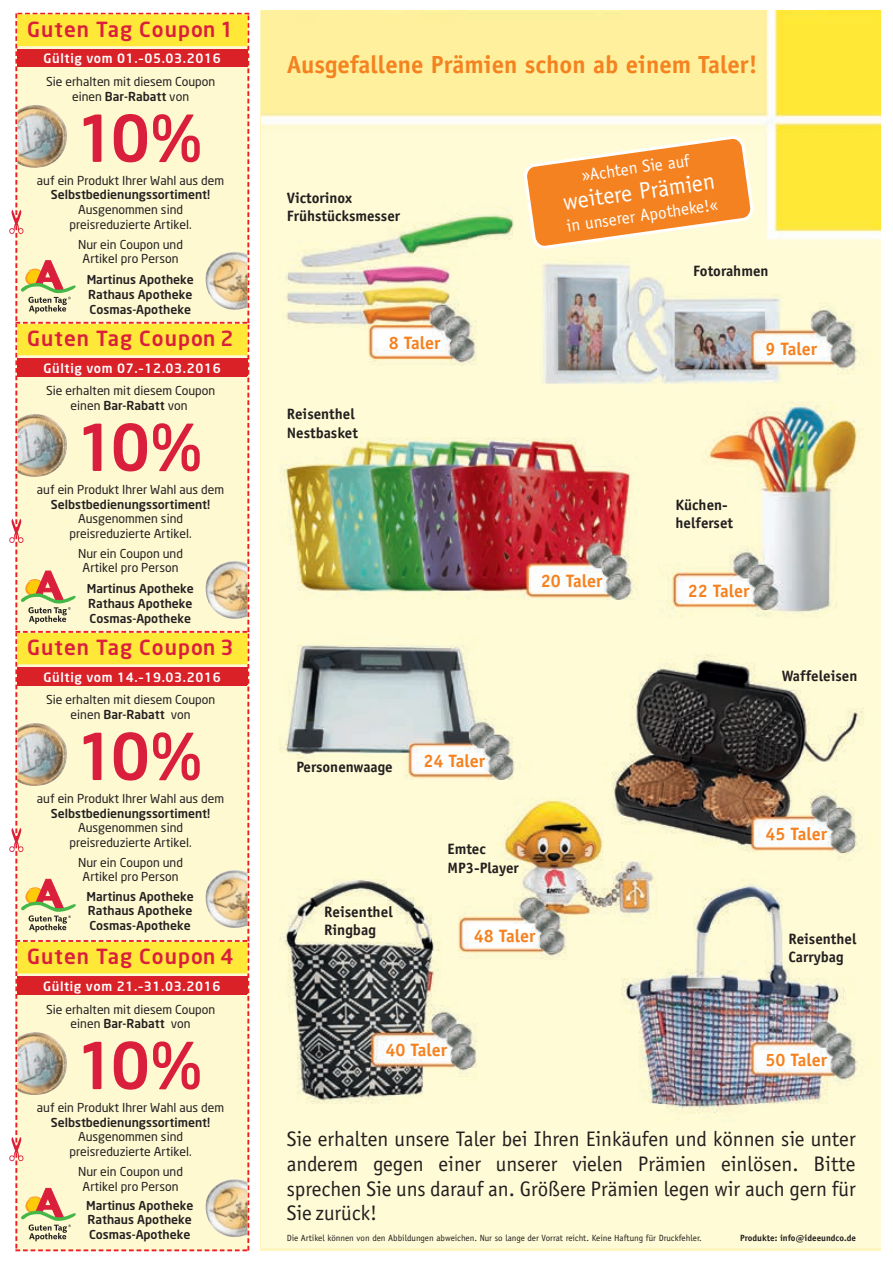
<style>
.page{position:relative;width:893px;height:1263px;background:#fff}
.page>*{position:absolute;margin:0;border:0;box-sizing:border-box;transform-origin:0 0}
.t1{font:500 63.75px "Neo Sans";letter-spacing:-.09em;color:#da1f3d}
.t2{font:700 24.9px "Officina Sans";color:#f58220}
.t3{font:23.7px "Officina Sans";color:#fff}
.t4{font:21.15px/24.8px "Officina Sans";color:#231f20;text-align:justify}
.t5{font:500 20.7px "Neo Sans";letter-spacing:.05em;color:#da1f3d}
.t6{font:700 18px "Officina Sans";color:#f58220}
.t7{font:17.25px "Officina Sans";color:#fff}
.t8{font:700 15.15px/18.6px "Officina Sans";color:#231f20}
.t9{font:700 15px/18.3px "Officina Sans";color:#231f20}
.t10{font:500 12.75px "Neo Sans";letter-spacing:.05em;color:#fff}
.t11{font:12.15px/14.7px "Neo Sans";color:#231f20;text-align:center}
.t12{font:500 12.15px/14.7px "Neo Sans";color:#231f20;text-align:justify}
.t13{font:9px "Officina Sans";color:#231f20}
.t14{font:700 9px "Officina Sans";color:#231f20}
.s1{font-weight:500}
</style>
<div class="page">
<img style="left:261px;top:11px;width:619px;height:1237px">
<svg style="left:519px;top:131px;width:239px;height:123px;background:#f9b46d"></svg>
<div style="left:15px;top:942px;width:234px;height:309px;background:#fef9d1"></div>
<svg style="left:21px;top:1188px;width:55px;height:53px;background:#ddc49c"></svg>
<img style="left:17px;top:1032px;width:52px;height:65px">
<img style="left:204px;top:1179px;width:43px;height:59px">
<svg style="left:9px;top:1137px;width:14px;height:24px"></svg>
<div style="left:17px;top:942px;width:230px;height:31px;background:#ffe837"></div>
<div style="left:17px;top:976px;width:230px;height:18px;background:#da1f3d"></div>
<div style="left:15px;top:633px;width:234px;height:309px;background:#fef9d1"></div>
<svg style="left:21px;top:879px;width:55px;height:53px;background:#ddc49c"></svg>
<img style="left:18px;top:722px;width:52px;height:65px">
<img style="left:17px;top:723px;width:52px;height:65px">
<img style="left:204px;top:870px;width:43px;height:59px">
<svg style="left:9px;top:828px;width:14px;height:24px"></svg>
<div style="left:17px;top:633px;width:230px;height:31px;background:#ffe837"></div>
<div style="left:17px;top:667px;width:230px;height:18px;background:#da1f3d"></div>
<div style="left:15px;top:324px;width:234px;height:309px;background:#fef9d1"></div>
<img style="left:18px;top:413px;width:52px;height:65px">
<img style="left:17px;top:414px;width:52px;height:64px">
<img style="left:204px;top:561px;width:43px;height:59px">
<svg style="left:9px;top:519px;width:14px;height:24px"></svg>
<div style="left:17px;top:323px;width:230px;height:32px;background:#ffe837"></div>
<div style="left:17px;top:358px;width:230px;height:18px;background:#da1f3d"></div>
<svg style="left:21px;top:571px;width:55px;height:53px;background:#ddc59c"></svg>
<div style="left:15px;top:13px;width:234px;height:311px;background:#fef9d1"></div>
<svg style="left:21px;top:261px;width:55px;height:53px;background:#ddc59c"></svg>
<img style="left:18px;top:104px;width:52px;height:65px">
<img style="left:17px;top:105px;width:52px;height:64px">
<img style="left:204px;top:252px;width:43px;height:59px">
<svg style="left:9px;top:210px;width:14px;height:24px"></svg>
<div style="left:17px;top:14px;width:230px;height:32px;background:#ffe837"></div>
<div style="left:17px;top:49px;width:230px;height:18px;background:#da2128"></div>
<div style="left:17px;top:359px;width:230px;height:17px;background:#da2128"></div>
<div style="left:17px;top:668px;width:230px;height:18px;background:#da2128"></div>
<div style="left:17px;top:977px;width:230px;height:17px;background:#da2128"></div>
<h3 class="t5" style="left:27px;top:16px;width:208px">Guten Tag Coupon 1</h3>
<p class="t10" style="left:44px;top:50px;width:179px">Gültig vom 01.–05.03.2016</p>
<p class="t11" style="left:46px;top:74px;width:171px">Sie erhalten mit diesem Coupon einen <span class="s1">Bar-Rabatt</span> von</p>
<h1 class="t1" style="left:76px;top:98px;width:128px">10%</h1>
<p class="t12" style="left:51px;top:187px;width:161px">Selbstbedienungssortiment!</p>
<p class="t11" style="left:69px;top:202px;width:124px">Ausgenommen sind preisreduzierte Artikel.</p>
<p class="t11" style="left:78px;top:237px;width:106px">Nur ein Coupon und<br>Artikel pro Person</p>
<p class="t12" style="left:87px;top:272px;width:109px">Martinus Apotheke Rathaus Apotheke Cosmas-Apotheke</p>
<p class="t11" style="left:37px;top:173px;width:189px">auf ein Produkt Ihrer Wahl aus dem</p>
<h3 class="t5" style="left:27px;top:325px;width:208px">Guten Tag Coupon 2</h3>
<p class="t10" style="left:44px;top:360px;width:179px">Gültig vom 07.–12.03.2016</p>
<p class="t11" style="left:46px;top:383px;width:171px">Sie erhalten mit diesem Coupon einen <span class="s1">Bar-Rabatt</span> von</p>
<h1 class="t1" style="left:76px;top:407px;width:128px">10%</h1>
<p class="t12" style="left:51px;top:496px;width:161px">Selbstbedienungssortiment!</p>
<p class="t11" style="left:69px;top:511px;width:124px">Ausgenommen sind preisreduzierte Artikel.</p>
<p class="t11" style="left:78px;top:546px;width:106px">Nur ein Coupon und<br>Artikel pro Person</p>
<p class="t12" style="left:87px;top:581px;width:109px">Martinus Apotheke Rathaus Apotheke Cosmas-Apotheke</p>
<p class="t11" style="left:37px;top:482px;width:189px">auf ein Produkt Ihrer Wahl aus dem</p>
<h3 class="t5" style="left:27px;top:635px;width:208px">Guten Tag Coupon 3</h3>
<p class="t10" style="left:44px;top:670px;width:179px">Gültig vom 14.–19.03.2016</p>
<p class="t11" style="left:46px;top:692px;width:171px">Sie erhalten mit diesem Coupon einen <span class="s1">Bar-Rabatt</span> von</p>
<h1 class="t1" style="left:76px;top:716px;width:128px">10%</h1>
<p class="t12" style="left:51px;top:805px;width:161px">Selbstbedienungssortiment!</p>
<p class="t11" style="left:69px;top:820px;width:124px">Ausgenommen sind preisreduzierte Artikel.</p>
<p class="t11" style="left:78px;top:855px;width:106px">Nur ein Coupon und<br>Artikel pro Person</p>
<p class="t12" style="left:87px;top:888px;width:109px">Martinus Apotheke Rathaus Apotheke Cosmas-Apotheke</p>
<p class="t11" style="left:37px;top:791px;width:189px">auf ein Produkt Ihrer Wahl aus dem</p>
<h3 class="t5" style="left:27px;top:944px;width:208px">Guten Tag Coupon 4</h3>
<p class="t10" style="left:43px;top:978px;width:179px">Gültig vom 21.–31.03.2016</p>
<p class="t11" style="left:46px;top:1001px;width:171px">Sie erhalten mit diesem Coupon einen <span class="s1">Bar-Rabatt</span> von</p>
<h1 class="t1" style="left:76px;top:1025px;width:128px">10%</h1>
<p class="t12" style="left:51px;top:1114px;width:161px">Selbstbedienungssortiment!</p>
<p class="t11" style="left:69px;top:1129px;width:124px">Ausgenommen sind preisreduzierte Artikel.</p>
<p class="t11" style="left:78px;top:1164px;width:106px">Nur ein Coupon und<br>Artikel pro Person</p>
<p class="t12" style="left:86px;top:1197px;width:109px">Martinus Apotheke Rathaus Apotheke Cosmas-Apotheke</p>
<p class="t11" style="left:37px;top:1100px;width:189px">auf ein Produkt Ihrer Wahl aus dem</p>
<h2 class="t2" style="left:287px;top:49px;width:472px">Ausgefallene Prämien schon ab einem Taler!</h2>
<p class="t9" style="left:287px;top:188px;width:115px">Victorinox<br>Frühstücksmesser</p>
<p class="t9" style="left:287px;top:405px;width:73px">Reisenthel<br>Nestbasket</p>
<h3 class="t6" style="left:389px;top:332px;width:53px">8 Taler</h3>
<h3 class="t7" style="left:580px;top:165px;width:110px;rotate:-8deg">»Achten Sie auf</h3>
<h3 class="t7" style="left:565px;top:216px;width:154px;rotate:-8deg">in unserer Apotheke!«</h3>
<h3 class="t3" style="left:561px;top:188px;width:155px;rotate:-8deg">weitere Prämien</h3>
<p class="t9" style="left:693px;top:261px;width:77px">Fotorahmen</p>
<h3 class="t6" style="left:541px;top:569px;width:63px">20 Taler</h3>
<h3 class="t6" style="left:765px;top:337px;width:53px">9 Taler</h3>
<p class="t9" style="left:676px;top:495px;width:59px">Küchen&shy;helferset</p>
<h3 class="t6" style="left:688px;top:580px;width:63px">22 Taler</h3>
<p class="t9" style="left:782px;top:666px;width:77px">Waffeleisen</p>
<p class="t9" style="left:296px;top:758px;width:98px">Personenwaage</p>
<h3 class="t6" style="left:423px;top:749px;width:63px">24 Taler</h3>
<p class="t9" style="left:447px;top:840px;width:73px">Emtec<br>MP3-Player</p>
<h3 class="t6" style="left:765px;top:823px;width:63px">45 Taler</h3>
<p class="t8" style="left:324px;top:902px;width:70px">Reisenthel<br>Ringbag</p>
<h3 class="t6" style="left:474px;top:924px;width:63px">48 Taler</h3>
<h3 class="t6" style="left:385px;top:1039px;width:63px">40 Taler</h3>
<p class="t9" style="left:788px;top:929px;width:70px">Reisenthel<br>Carrybag</p>
<h3 class="t6" style="left:765px;top:1048px;width:63px">50 Taler</h3>
<h3 class="t4" style="left:287px;top:1127px;width:570px">Sie erhalten unsere Taler bei Ihren Einkäufen und können sie unter anderem gegen einer unserer vielen Prämien einlösen. Bitte sprechen Sie uns darauf an. Größere Prämien legen wir auch gern für Sie zurück!</h3>
<p class="t13" style="left:287px;top:1233px;width:417px">Die Artikel können von den Abbildungen abweichen. Nur so lange der Vorrat reicht. Keine Haftung für Druckfehler.</p>
<p class="t14" style="left:740px;top:1232px;width:117px">Produkte: info@ideeundco.de</p>
</div>
